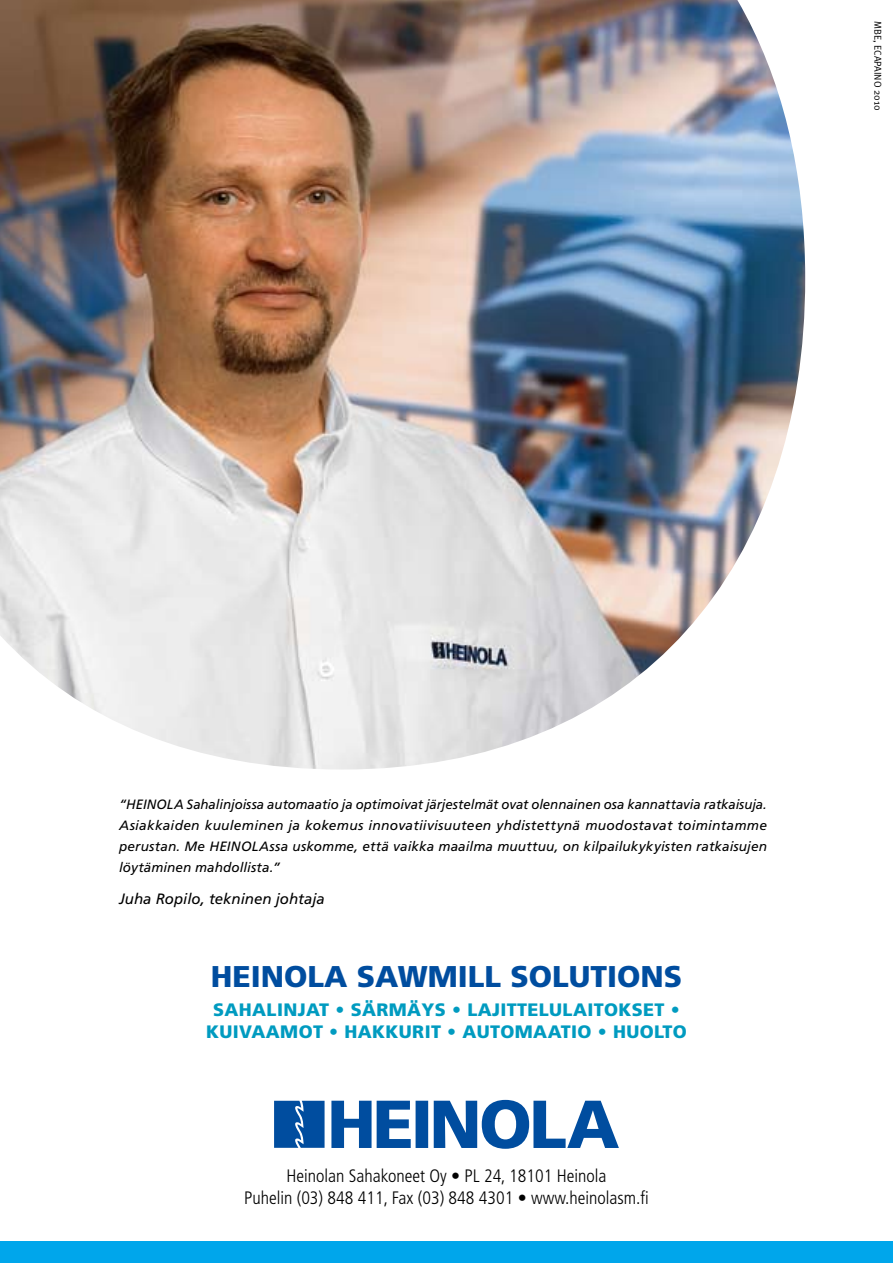
<style>
.page{position:relative;width:893px;height:1263px;background:#fff}
.page>*{position:absolute;margin:0;border:0;box-sizing:border-box;transform-origin:0 0}
.t1{font:900 30px "Frutiger";color:#004d9f}
.t2{font:300 condensed 18px/21.6px "Frutiger";color:#000;text-align:center}
.t3{font:900 18px/22.5px "Frutiger";letter-spacing:.02em;color:#009bc0;text-align:center}
.t4{font:italic 15px "Frutiger";color:#000}
.t5{font:italic 13.5px/21px "Frutiger";letter-spacing:.005em;color:#000;text-align:justify}
.t6{font:9.9px "Meta Normal";color:#000}
</style>
<div class="page">
<img style="left:0;top:0;width:805px;height:769px">
<svg style="left:331px;top:1100px;width:288px;height:49px"></svg>
<svg style="left:274px;top:1101px;width:51px;height:47px;background:#145ba6"></svg>
<div style="left:0;top:1242px;width:893px;height:21px;background:#00a6eb"></div>
<p class="t6" style="left:883px;top:21px;width:91px;rotate:90deg">MBE, Ecapaino 2010</p>
<p class="t5" style="left:119px;top:794px;width:650px">“HEINOLA Sahalinjoissa automaatio ja optimoivat järjestelmät ovat olennainen osa kannattavia ratkaisuja.<br>Asiakkaiden kuuleminen ja kokemus innovatiivisuuteen yhdistettynä muodostavat toimintamme perustan. Me HEINOLAssa uskomme, että vaikka maailma muuttuu, on kilpailukykyisten ratkaisujen löytäminen mahdollista.”</p>
<p class="t4" style="left:119px;top:890px;width:207px">Juha Ropilo, tekninen johtaja</p>
<h1 class="t1" style="left:211px;top:958px;width:473px">HEINOLA SAWMILL SOLUTIONS</h1>
<h2 class="t3" style="left:206px;top:998px;width:482px">SAHALINJAT • SÄRMÄYS • LAJITTELULAITOKSET •<br>KUIVAAMOT • HAKKURIT • AUTOMAATIO • HUOLTO</h2>
<h2 class="t2" style="left:244px;top:1166px;width:406px">Heinolan Sahakoneet Oy • PL 24, 18101 Heinola<br>Puhelin (03) 848 411, Fax (03) 848 4301 • www.heinolasm.fi</h2>
</div>
